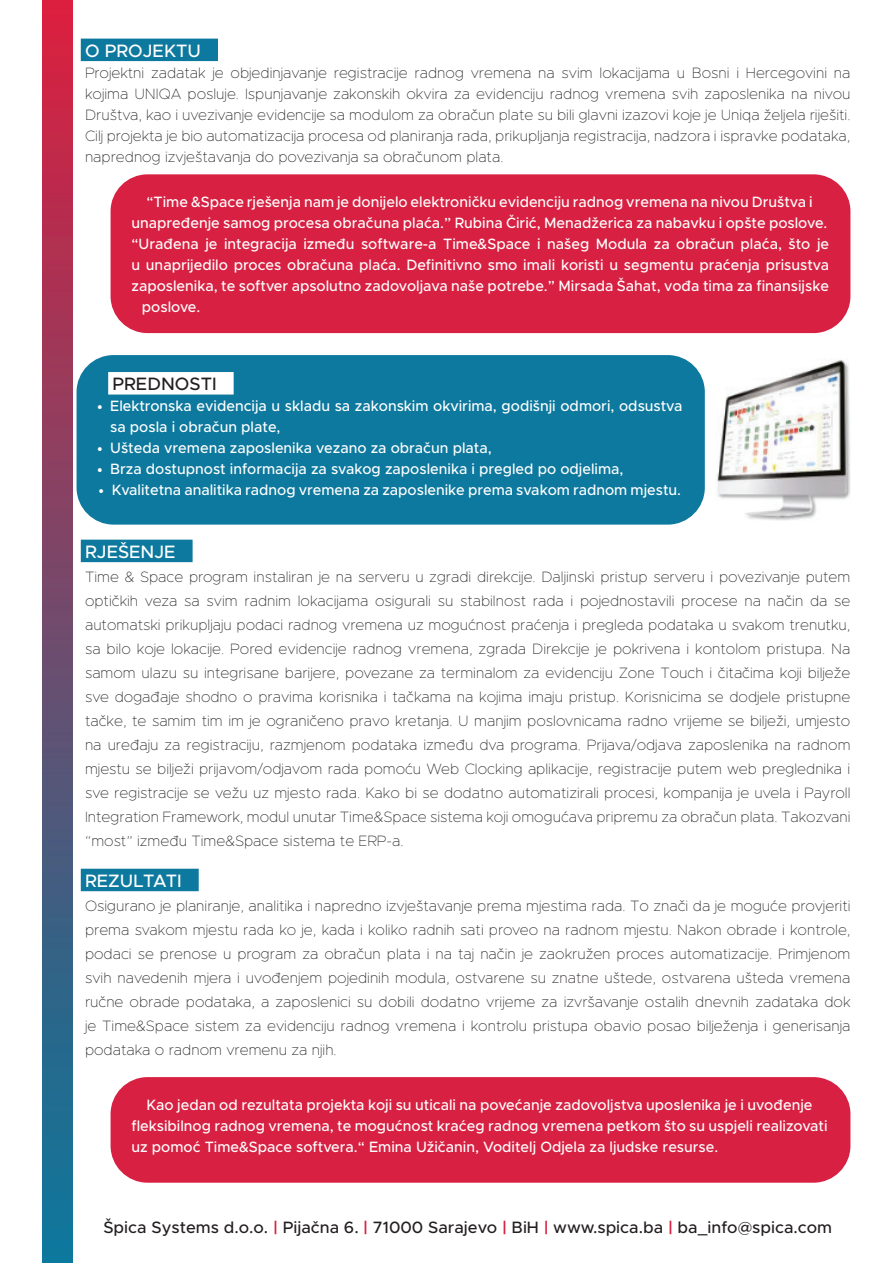
<style>
.page{position:relative;width:893px;height:1263px;background:#fff}
.page>*{position:absolute;margin:0;border:0;box-sizing:border-box;transform-origin:0 0}
.t1{font:500 18px "Metropolis";color:#fff}
.t2{font:500 18px "Metropolis";color:#231f20}
.t3{font:500 16.5px "Metropolis";color:#231f20}
.t4{font:100 15px/24px "Metropolis";color:#231f20;text-align:justify}
.t5{font:500 15px/21px "Metropolis";color:#fff}
.s1{font-family:"Myriad Pro";font-weight:700}
.s2{font-weight:700;color:#d82142}
</style>
<div class="page">
<img style="left:43px;top:0;width:29px;height:1263px">
<div style="left:81px;top:39px;width:137px;height:22px;background:#0e799e"></div>
<div style="left:111px;top:174px;width:739px;height:159px;background:#d82142;border-radius:37px"></div>
<div style="left:111px;top:1077px;width:739px;height:106px;background:#d82142;border-radius:37px"></div>
<div style="left:77px;top:355px;width:628px;height:170px;background:#0e799e;border-radius:37px"></div>
<div style="left:108px;top:372px;width:126px;height:22px;background:#fff"></div>
<div style="left:81px;top:540px;width:112px;height:22px;background:#0e799e"></div>
<div style="left:81px;top:869px;width:118px;height:22px;background:#0e799e"></div>
<img style="left:716px;top:360px;width:134px;height:161px">
<p class="t1" style="left:85px;top:39px;width:117px">O PROJEKTU</p>
<p class="t4" style="left:85px;top:62px;width:767px;line-height:21px">Projektni zadatak je objedinjavanje registracije radnog vremena na svim lokacijama u Bosni i Hercegovini na kojima UNIQA posluje. Ispunjavanje zakonskih okvira za evidenciju radnog vremena svih zaposlenika na nivou Društva, kao i uvezivanje evidencije sa modulom za obračun plate su bili glavni izazovi koje je Uniqa željela riješiti.<br>Cilj projekta je bio automatizacija procesa od planiranja rada, prikupljanja registracija, nadzora i ispravke podataka, naprednog izvještavanja do povezivanja sa obračunom plata.</p>
<p class="t5" style="left:146px;top:191px;width:667px">“Time &amp;Space rješenja nam je donijelo elektroničku evidenciju radnog vremena na nivou Društva i</p>
<p class="t5" style="left:131px;top:212px;width:697px">unapređenje samog procesa obračuna plaća.” Rubina Čirić, Menadžerica za nabavku i opšte poslove.</p>
<p class="t5" style="left:131px;top:233px;width:699px">“Urađena je integracija između software-a Time&amp;Space i našeg Modula za obračun plaća, što je</p>
<p class="t5" style="left:131px;top:254px;width:699px">u unaprijedilo proces obračuna plaća. Definitivno smo imali koristi u segmentu praćenja prisustva</p>
<p class="t5" style="left:131px;top:275px;width:699px">zaposlenika, te softver apsolutno zadovoljava naše potrebe.” Mirsada Šahat, vođa tima za finansijske</p>
<p class="t5" style="left:142px;top:296px;width:60px">poslove.</p>
<p class="t2" style="left:112px;top:373px;width:106px">PREDNOSTI</p>
<p class="t5" style="left:110px;top:396px;width:574px;text-indent:-13px"><span class="s1">•</span> Elektronska evidencija u skladu sa zakonskim okvirima, godišnji odmori, odsustva sa posla i obračun plate,</p>
<p class="t5" style="left:97px;top:438px;width:396px"><span class="s1">•</span> Ušteda vremena zaposlenika vezano za obračun plata,</p>
<p class="t5" style="left:97px;top:459px;width:528px"><span class="s1">•</span> Brza dostupnost informacija za svakog zaposlenika i pregled po odjelima,</p>
<p class="t5" style="left:99px;top:480px;width:584px"><span class="s1">•</span> Kvalitetna analitika radnog vremena za zaposlenike prema svakom radnom mjestu.</p>
<p class="t1" style="left:85px;top:540px;width:92px">RJEŠENJE</p>
<p class="t4" style="left:85px;top:565px;width:767px">Time &amp; Space program instaliran je na serveru u zgradi direkcije. Daljinski pristup serveru i povezivanje putem optičkih veza sa svim radnim lokacijama osigurali su stabilnost rada i pojednostavili procese na način da se automatski prikupljaju podaci radnog vremena uz mogućnost praćenja i pregleda podataka u svakom trenutku, sa bilo koje lokacije. Pored evidencije radnog vremena, zgrada Direkcije je pokrivena i kontolom pristupa. Na samom ulazu su integrisane barijere, povezane za terminalom za evidenciju Zone Touch i čitačima koji bilježe sve događaje shodno o pravima korisnika i tačkama na kojima imaju pristup. Korisnicima se dodjele pristupne tačke, te samim tim im je ograničeno pravo kretanja. U manjim poslovnicama radno vrijeme se bilježi, umjesto na uređaju za registraciju, razmjenom podataka između dva programa. Prijava/odjava zaposlenika na radnom mjestu se bilježi prijavom/odjavom rada pomoću Web Clocking aplikacije, registracije putem web preglednika i sve registracije se vežu uz mjesto rada. Kako bi se dodatno automatizirali procesi, kompanija je uvela i Payroll Integration Framework, modul unutar Time&amp;Space sistema koji omogućava pripremu za obračun plata. Takozvani “most” između Time&amp;Space sistema te ERP-a.</p>
<p class="t1" style="left:85px;top:869px;width:98px">REZULTATI</p>
<p class="t4" style="left:85px;top:894px;width:767px">Osigurano je planiranje, analitika i napredno izvještavanje prema mjestima rada. To znači da je moguće provjeriti prema svakom mjestu rada ko je, kada i koliko radnih sati proveo na radnom mjestu. Nakon obrade i kontrole, podaci se prenose u program za obračun plata i na taj način je zaokružen proces automatizacije. Primjenom svih navedenih mjera i uvođenjem pojedinih modula, ostvarene su znatne uštede, ostvarena ušteda vremena ručne obrade podataka, a zaposlenici su dobili dodatno vrijeme za izvršavanje ostalih dnevnih zadataka dok je Time&amp;Space sistem za evidenciju radnog vremena i kontrolu pristupa obavio posao bilježenja i generisanja podataka o radnom vremenu za njih.</p>
<p class="t5" style="left:131px;top:1094px;width:698px;text-indent:15px">Kao jedan od rezultata projekta koji su uticali na povećanje zadovoljstva uposlenika je i uvođenje fleksibilnog radnog vremena, te mogućnost kraćeg radnog vremena petkom što su uspjeli realizovati uz pomoć Time&amp;Space softvera.“ Emina Užičanin, Voditelj Odjela za ljudske resurse.</p>
<p class="t3" style="left:103px;top:1217px;width:730px">Špica Systems d.o.o. <span class="s2">|</span> Pijačna 6. <span class="s2">|</span> 71000 Sarajevo <span class="s2">|</span> BiH <span class="s2">|</span> www.spica.ba <span class="s2">|</span> ba_info@spica.com</p>
</div>
